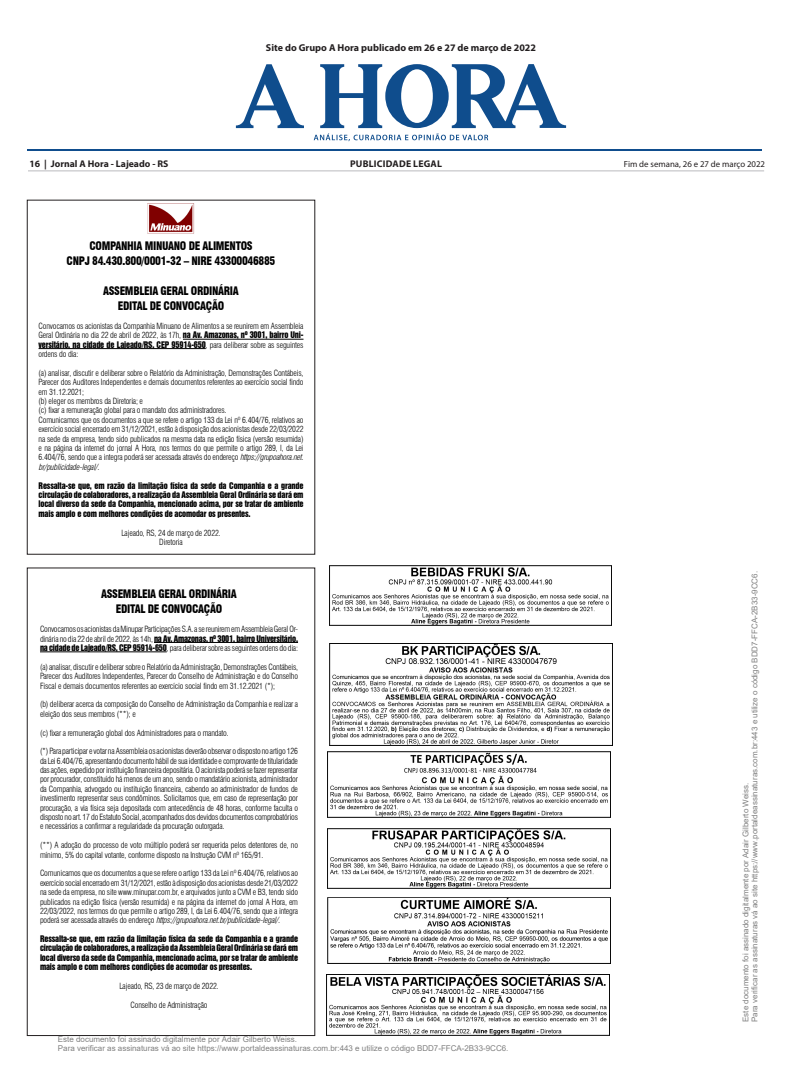
<style>
.page{position:relative;width:791px;height:1078px;background:#fff}
.page>*{position:absolute;margin:0;border:0;box-sizing:border-box;transform-origin:0 0}
.OFICIAIS{font:900 condensed 11.5px "Swiss 721 BT";letter-spacing:-.03em;color:#000;scale:.95 1}
.credito{font:700 10px "Myriad Pro";color:#231f20}
.t1{font:700 9.7px "Myriad Pro";color:#231f20}
.t2{font:700 9.7px "Myriad Pro";letter-spacing:.02em;color:#231f20}
.t3{font:8.8px "Myriad Pro";color:#231f20}
.OFICIAIS-2{font:300 condensed 8.3px/9.4px "Swiss 721 BT";letter-spacing:-.02em;color:#000;text-align:justify}
.OFICIAIS-3{font:8.3px/9.4px "Swiss 921 BT Regular A";letter-spacing:-.02em;color:#000;text-align:justify}
.t4{font:8px/8.9px "Arial";color:#808080}
.s1{font-family:"Swiss 921 BT Regular A";font-weight:400;font-stretch:normal}
.s2{font-style:italic}
</style>
<div class="page">
<svg style="left:236px;top:64px;width:68px;height:64px"></svg>
<svg style="left:314px;top:64px;width:252px;height:77px"></svg>
<hr style="left:27px;top:149px;width:734px;height:1px;background:#0f4d8d">
<hr style="left:28px;top:171px;width:736px;height:1px;background:#babbbe">
<div style="left:27px;top:567px;width:288px;height:468px;border:1px solid #231f20"></div>
<hr style="left:154px;top:642px;width:144px;height:1px;background:#000">
<hr style="left:40px;top:651px;width:127px;height:1px;background:#000">
<hr style="left:183px;top:338px;width:120px;height:1px;background:#000">
<hr style="left:39px;top:348px;width:167px;height:1px;background:#000">
<img style="left:147px;top:204px;width:48px;height:30px">
<img style="left:329px;top:565px;width:283px;height:60px">
<img style="left:327px;top:974px;width:282px;height:61px">
<img style="left:329px;top:643px;width:283px;height:102px">
<img style="left:327px;top:897px;width:283px;height:66px">
<img style="left:328px;top:828px;width:282px;height:60px">
<img style="left:328px;top:751px;width:282px;height:65px">
<p class="credito" style="left:266px;top:41px;width:272px">Site do Grupo A Hora publicado em 26 e 27 de março de 2022</p>
<p class="t1" style="left:30px;top:157px;width:140px">16 | Jornal A Hora - Lajeado - RS</p>
<p class="t2" style="left:350px;top:157px;width:94px">PUBLICIDADE LEGAL</p>
<p class="t3" style="left:624px;top:158px;width:143px">Fim de semana, 26 e 27 de março 2022</p>
<p class="OFICIAIS" style="left:89px;top:239px;width:173px">COMPANHIA MINUANO DE ALIMENTOS</p>
<p class="OFICIAIS" style="left:67px;top:254px;width:221px">CNPJ 84.430.800/0001-32 – NIRE 43300046885</p>
<p class="OFICIAIS" style="left:103px;top:284px;width:144px">ASSEMBLEIA GERAL ORDINÁRIA</p>
<p class="OFICIAIS" style="left:118px;top:299px;width:113px">EDITAL DE CONVOCAÇÃO</p>
<p class="OFICIAIS-2" style="left:39px;top:321px;width:266px">Convocamos os acionistas da Companhia Minuano de Alimentos a se reunirem em Assembleia Geral Ordinária no dia 22 de abril de 2022, às 17h, <span class="s1">na Av. Amazonas, nº 3001, bairro Uni&shy;versitário, na cidade de Lajeado/RS, CEP 95914-650</span>, para deliberar sobre as seguintes ordens do dia:</p>
<p class="OFICIAIS-2" style="left:39px;top:368px;width:266px">(a) analisar, discutir e deliberar sobre o Relatório da Administração, Demonstrações Contábeis, Parecer dos Auditores Independentes e demais documentos referentes ao exercício social findo em 31.12.2021;</p>
<p class="OFICIAIS-2" style="left:39px;top:396px;width:106px">(b) eleger os membros da Diretoria; e</p>
<p class="OFICIAIS-2" style="left:39px;top:405px;width:189px">(c) fixar a remuneração global para o mandato dos administradores.</p>
<p class="OFICIAIS-2" style="left:39px;top:415px;width:269px;text-align:left">Comunicamos que os documentos a que se refere o artigo 133 da Lei nº 6.404/76, relativos ao exercício social encerrado em 31/12/2021, estão à disposição dos acionistas desde 22/03/2022 na sede da empresa, tendo sido publicados na mesma data na edição física (versão resumida) e na página da internet do jornal A Hora, nos termos do que permite o artigo 289, I, da Lei 6.404/76, sendo que a integra poderá ser acessada através do endereço <span class="s2">https://grupoahora.net. br/publicidade-legal/.</span></p>
<p class="OFICIAIS-3" style="left:39px;top:480px;width:266px">Ressalta-se que, em razão da limitação física da sede da Companhia e a grande circulação de colaboradores, a realização da Assembleia Geral Ordinária se dará em local diverso da sede da Companhia, mencionado acima, por se tratar de ambiente mais amplo e com melhores condições de acomodar os presentes.</p>
<p class="OFICIAIS-2" style="left:121px;top:527px;width:101px">Lajeado, RS, 24 de março de 2022.</p>
<p class="OFICIAIS-2" style="left:159px;top:537px;width:25px">Diretoria</p>
<p class="OFICIAIS" style="left:101px;top:587px;width:144px">ASSEMBLEIA GERAL ORDINÁRIA</p>
<p class="OFICIAIS" style="left:116px;top:602px;width:113px">EDITAL DE CONVOCAÇÃO</p>
<p class="OFICIAIS-2" style="left:40px;top:624px;width:260px">Convocamos os acionistas da Minupar Participações S.A. a se reunirem em Assembleia Geral Or&shy;dinária no dia 22 de abril de 2022, às 14h, <span class="s1">na Av. Amazonas, nº 3001, bairro Universitário, na cidade de Lajeado/RS, CEP 95914-650</span>, para deliberar sobre as seguintes ordens do dia:</p>
<p class="OFICIAIS-2" style="left:40px;top:662px;width:260px">(a) analisar, discutir e deliberar sobre o Relatório da Administração, Demonstrações Contábeis, Parecer dos Auditores Independentes, Parecer do Conselho de Administração e do Conselho Fiscal e demais documentos referentes ao exercício social findo em 31.12.2021 (*);</p>
<p class="OFICIAIS-2" style="left:40px;top:699px;width:260px">(b) deliberar acerca da composição do Conselho de Administração da Companhia e realizar a eleição dos seus membros (**); e</p>
<p class="OFICIAIS-2" style="left:40px;top:727px;width:190px">(c) fixar a remuneração global dos Administradores para o mandato.</p>
<p class="OFICIAIS-2" style="left:40px;top:746px;width:260px">(*) Para participar e votar na Assembleia os acionistas deverão observar o disposto no artigo 126 da Lei 6.404/76, apresentando documento hábil de sua identidade e comprovante de titularidade das ações, expedido por instituição financeira depositária. O acionista poderá se fazer representar por procurador, constituído há menos de um ano, sendo o mandatário acionista, administrador da Companhia, advogado ou instituição financeira, cabendo ao administrador de fundos de investimento representar seus condôminos. Solicitamos que, em caso de representação por procuração, a via física seja depositada com antecedência de 48 horas, conforme faculta o disposto no art. 17 do Estatuto Social, acompanhados dos devidos documentos comprobatórios e necessários a confirmar a regularidade da procuração outorgada.</p>
<p class="OFICIAIS-2" style="left:40px;top:840px;width:260px">(**) A adoção do processo de voto múltiplo poderá ser requerida pelos detentores de, no mínimo, 5% do capital votante, conforme disposto na Instrução CVM nº 165/91.</p>
<p class="OFICIAIS-2" style="left:40px;top:868px;width:260px">Comunicamos que os documentos a que se refere o artigo 133 da Lei nº 6.404/76, relativos ao exercício social encerrado em 31/12/2021, estão à disposição dos acionistas desde 21/03/2022 na sede da empresa, no site www.minupar.com.br, e arquivados junto a CVM e B3, tendo sido publicados na edição física (versão resumida) e na página da internet do jornal A Hora, em 22/03/2022, nos termos do que permite o artigo 289, I, da Lei 6.404/76, sendo que a integra p o d e r á s e r a c e s s a d a a t r a v é s d o e n d e r e ç o <span class="s2">https://grupoahora.net.br/publicidade-legal/.</span></p>
<p class="OFICIAIS-3" style="left:40px;top:933px;width:260px">Ressalta-se que, em razão da limitação física da sede da Companhia e a grande circulação de colaboradores, a realização da Assembleia Geral Ordinária se dará em local diverso da sede da Companhia, mencionado acima, por se tratar de ambiente mais amplo e com melhores condições de acomodar os presentes.</p>
<p class="OFICIAIS-2" style="left:119px;top:981px;width:101px">Lajeado, RS, 23 de março de 2022.</p>
<p class="OFICIAIS-2" style="left:131px;top:999px;width:78px">Conselho de Administração</p>
<p class="t4" style="left:58px;top:1035px;width:452px">Este documento foi assinado digitalmente por Adair Gilberto Weiss.<br>Para verificar as assinaturas vá ao site https://www.portaldeassinaturas.com.br:443 e utilize o código BDD7-FFCA-2B33-9CC6.</p>
<p class="t4" style="left:742px;top:1021px;width:452px;rotate:-90deg">Este documento foi assinado digitalmente por Adair Gilberto Weiss.<br>Para verificar as assinaturas vá ao site https://www.portaldeassinaturas.com.br:443 e utilize o código BDD7-FFCA-2B33-9CC6.</p>
</div>
